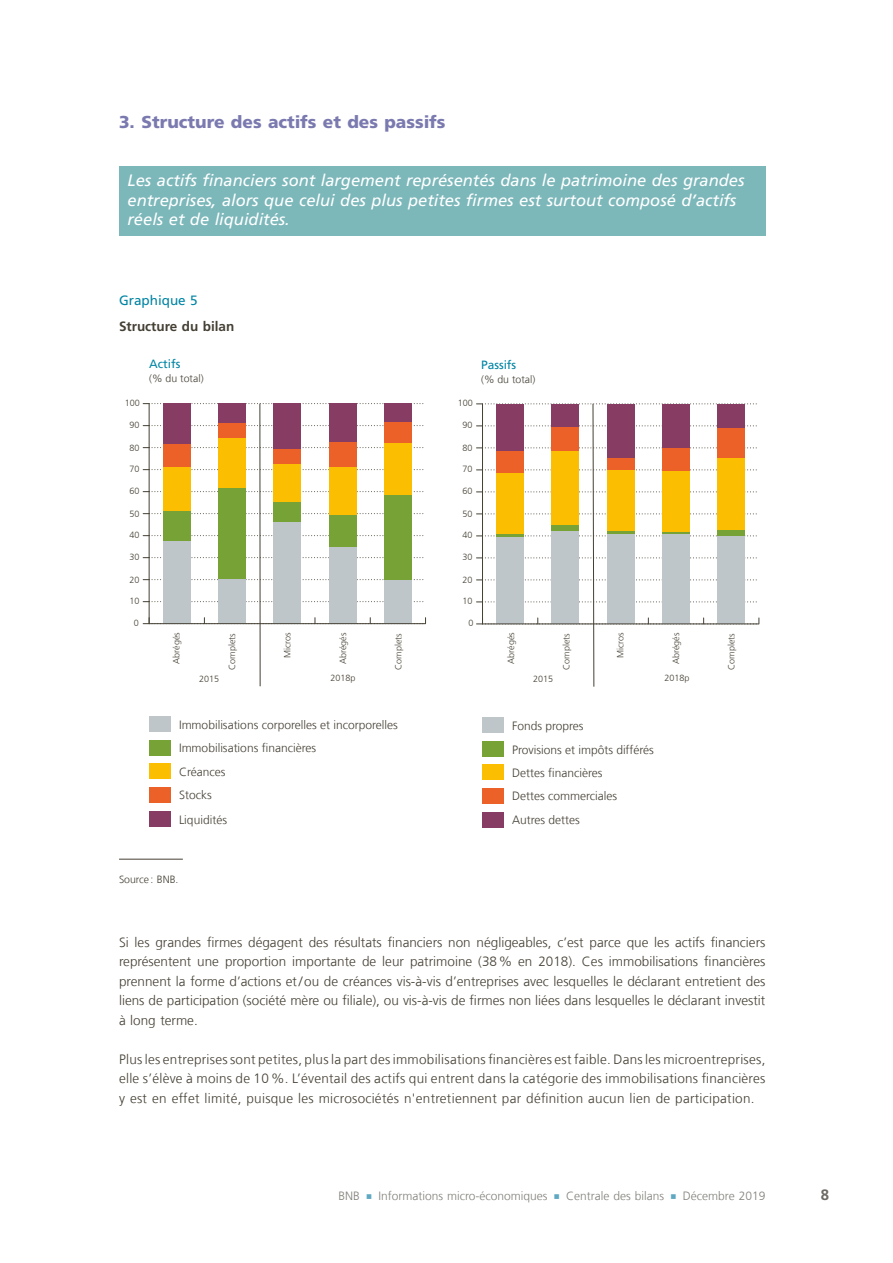
<style>
.page{position:relative;width:893px;height:1263px;background:#fff}
.page>*{position:absolute;margin:0;border:0;box-sizing:border-box;transform-origin:0 0}
.t1{font:900 17.25px "Frutiger LT Com";color:#7b7ab0}
.t2{font:italic 16.5px/19.5px "Frutiger LT Com";color:#fff}
.t3{font:700 15px "Frutiger LT Com";color:#6d6a63}
.t4{font:300 13.5px/19.5px "Frutiger LT Com";color:#454034;text-align:justify}
.t5{font:700 13.5px "Frutiger LT Com";color:#454034}
.t6{font:13.5px "Frutiger LT Com";color:#0085a4}
.t7{font:300 12px/23.5px "Frutiger LT Com";color:#454034}
.t8{font:300 12px "Frutiger LT Com";color:#81807a}
.t9{font:12px "Frutiger LT Com";color:#0085a4}
.t10{font:300 10.5px "Frutiger LT Com";color:#454034}
.t11{font:300 9px "Frutiger LT Com";color:#454034}
.s1{color:#5ea9c1}
</style>
<div class="page">
<div style="left:119px;top:167px;width:646px;height:69px;background:#7cb7ba"></div>
<div style="left:163px;top:541px;width:28px;height:83px;background:#bec6c9"></div>
<div style="left:163px;top:511px;width:28px;height:30px;background:#76a236"></div>
<div style="left:163px;top:466px;width:28px;height:45px;background:#fbbe00"></div>
<div style="left:163px;top:444px;width:28px;height:22px;background:#eb6128"></div>
<div style="left:163px;top:404px;width:28px;height:40px;background:#873d63"></div>
<div style="left:218px;top:579px;width:28px;height:45px;background:#bec6c9"></div>
<div style="left:218px;top:488px;width:28px;height:91px;background:#76a236"></div>
<div style="left:218px;top:438px;width:28px;height:50px;background:#fbbe00"></div>
<div style="left:218px;top:423px;width:28px;height:15px;background:#eb6128"></div>
<div style="left:218px;top:404px;width:28px;height:19px;background:#873d63"></div>
<div style="left:273px;top:522px;width:28px;height:102px;background:#bec6c9"></div>
<div style="left:273px;top:501px;width:28px;height:21px;background:#76a236"></div>
<div style="left:273px;top:464px;width:28px;height:37px;background:#fbbe00"></div>
<div style="left:273px;top:449px;width:28px;height:15px;background:#eb6128"></div>
<div style="left:273px;top:404px;width:28px;height:45px;background:#873d63"></div>
<div style="left:329px;top:547px;width:27px;height:77px;background:#bec6c9"></div>
<div style="left:329px;top:515px;width:27px;height:32px;background:#76a236"></div>
<div style="left:329px;top:467px;width:27px;height:48px;background:#fbbe00"></div>
<div style="left:329px;top:442px;width:27px;height:25px;background:#eb6128"></div>
<div style="left:329px;top:404px;width:27px;height:38px;background:#873d63"></div>
<div style="left:384px;top:580px;width:28px;height:44px;background:#bec6c9"></div>
<div style="left:384px;top:495px;width:28px;height:85px;background:#76a236"></div>
<div style="left:384px;top:442px;width:28px;height:53px;background:#fbbe00"></div>
<div style="left:384px;top:422px;width:28px;height:20px;background:#eb6128"></div>
<div style="left:384px;top:404px;width:28px;height:18px;background:#873d63"></div>
<svg style="left:143px;top:601px;width:281px;height:1px"></svg>
<svg style="left:143px;top:579px;width:281px;height:1px"></svg>
<svg style="left:143px;top:557px;width:281px;height:1px"></svg>
<svg style="left:143px;top:535px;width:281px;height:1px"></svg>
<svg style="left:143px;top:513px;width:281px;height:1px"></svg>
<svg style="left:143px;top:491px;width:281px;height:1px"></svg>
<svg style="left:143px;top:469px;width:281px;height:1px"></svg>
<svg style="left:143px;top:447px;width:281px;height:1px"></svg>
<svg style="left:143px;top:425px;width:281px;height:1px"></svg>
<svg style="left:143px;top:403px;width:281px;height:1px"></svg>
<svg style="left:143px;top:618px;width:283px;height:6px"></svg>
<hr style="left:149px;top:404px;width:1px;height:220px;background:#454034">
<hr style="left:149px;top:623px;width:277px;height:1px;background:#454034">
<div style="left:149px;top:717px;width:22px;height:15px;background:#bec6c9"></div>
<div style="left:149px;top:740px;width:22px;height:15px;background:#76a236"></div>
<div style="left:149px;top:764px;width:22px;height:15px;background:#fbbe00"></div>
<div style="left:149px;top:788px;width:22px;height:15px;background:#eb6128"></div>
<div style="left:149px;top:812px;width:22px;height:15px;background:#873d63"></div>
<div style="left:482px;top:718px;width:22px;height:15px;background:#bec6c9"></div>
<div style="left:482px;top:741px;width:22px;height:15px;background:#76a236"></div>
<div style="left:482px;top:765px;width:22px;height:15px;background:#fbbe00"></div>
<div style="left:482px;top:789px;width:22px;height:15px;background:#eb6128"></div>
<div style="left:482px;top:813px;width:22px;height:15px;background:#873d63"></div>
<hr style="left:259px;top:404px;width:1px;height:282px;background:#454034">
<svg style="left:476px;top:403px;width:283px;height:284px"></svg>
<hr style="left:119px;top:859px;width:64px;height:1px;background:#454034">
<p class="t1" style="left:119px;top:111px;width:328px">3. Structure des actifs et des passifs</p>
<p class="t2" style="left:128px;top:170px;width:618px">Les actifs financiers sont largement représentés dans le patrimoine des grandes entreprises, alors que celui des plus petites firmes est surtout composé d’actifs réels et de liquidités.</p>
<p class="t6" style="left:119px;top:292px;width:80px">Graphique 5</p>
<p class="t5" style="left:119px;top:318px;width:117px">Structure du bilan</p>
<p class="t9" style="left:149px;top:357px;width:33px">Actifs</p>
<p class="t10" style="left:149px;top:372px;width:56px">(% du total)</p>
<p class="t9" style="left:481px;top:358px;width:37px">Passifs</p>
<p class="t10" style="left:481px;top:373px;width:56px">(% du total)</p>
<p class="t11" style="left:125px;top:397px;width:17px">100</p>
<p class="t11" style="left:458px;top:397px;width:17px">100</p>
<p class="t11" style="left:129px;top:419px;width:12px">90</p>
<p class="t11" style="left:462px;top:419px;width:12px">90</p>
<p class="t11" style="left:129px;top:442px;width:12px">80</p>
<p class="t11" style="left:462px;top:442px;width:12px">80</p>
<p class="t11" style="left:129px;top:463px;width:12px">70</p>
<p class="t11" style="left:462px;top:463px;width:12px">70</p>
<p class="t11" style="left:129px;top:485px;width:12px">60</p>
<p class="t11" style="left:462px;top:485px;width:12px">60</p>
<p class="t11" style="left:129px;top:508px;width:12px">50</p>
<p class="t11" style="left:462px;top:508px;width:12px">50</p>
<p class="t11" style="left:129px;top:529px;width:12px">40</p>
<p class="t11" style="left:462px;top:529px;width:12px">40</p>
<p class="t11" style="left:129px;top:551px;width:12px">30</p>
<p class="t11" style="left:462px;top:551px;width:12px">30</p>
<p class="t11" style="left:129px;top:574px;width:12px">20</p>
<p class="t11" style="left:462px;top:574px;width:12px">20</p>
<p class="t11" style="left:129px;top:595px;width:12px">10</p>
<p class="t11" style="left:462px;top:595px;width:12px">10</p>
<p class="t11" style="left:134px;top:617px;width:7px">0</p>
<p class="t11" style="left:468px;top:617px;width:7px">0</p>
<p class="t11" style="left:171px;top:664px;width:33px;rotate:-90deg">Abrégés</p>
<p class="t11" style="left:226px;top:670px;width:38px;rotate:-90deg">Complets</p>
<p class="t11" style="left:282px;top:658px;width:27px;rotate:-90deg">Micros</p>
<p class="t11" style="left:337px;top:664px;width:33px;rotate:-90deg">Abrégés</p>
<p class="t11" style="left:393px;top:670px;width:38px;rotate:-90deg">Complets</p>
<p class="t11" style="left:505px;top:664px;width:33px;rotate:-90deg">Abrégés</p>
<p class="t11" style="left:561px;top:670px;width:38px;rotate:-90deg">Complets</p>
<p class="t11" style="left:615px;top:658px;width:27px;rotate:-90deg">Micros</p>
<p class="t11" style="left:670px;top:664px;width:33px;rotate:-90deg">Abrégés</p>
<p class="t11" style="left:726px;top:670px;width:38px;rotate:-90deg">Complets</p>
<p class="t11" style="left:199px;top:673px;width:22px">2015</p>
<p class="t11" style="left:330px;top:672px;width:27px">2018p</p>
<p class="t11" style="left:533px;top:673px;width:22px">2015</p>
<p class="t11" style="left:664px;top:673px;width:27px">2018p</p>
<p class="t7" style="left:179px;top:713px;width:220px;line-height:23.1px">Immobilisations corporelles et incorporelles<br>Immobilisations financières</p>
<p class="t7" style="left:179px;top:760px;width:48px;line-height:23.1px">Créances<br>Stocks</p>
<p class="t7" style="left:179px;top:808px;width:49px">Liquidités</p>
<p class="t10" style="left:119px;top:873px;width:61px">Source : BNB.</p>
<p class="t7" style="left:512px;top:714px;width:143px">Fonds propres<br>Provisions et impôts différés<br>Dettes financières<br>Dettes commerciales<br>Autres dettes</p>
<p class="t4" style="left:119px;top:932px;width:648px">Si les grandes firmes dégagent des résultats financiers non négligeables, c’est parce que les actifs financiers représentent une proportion importante de leur patrimoine (38% en 2018). Ces immobilisations financières prennent la forme d’actions et/ou de créances vis-à-vis d’entreprises avec lesquelles le déclarant entretient des liens de participation (société mère ou filiale), ou vis-à-vis de firmes non liées dans lesquelles le déclarant investit à long terme.</p>
<p class="t4" style="left:119px;top:1049px;width:648px">Plus les entreprises sont petites, plus la part des immobilisations financières est faible. Dans les microentreprises, elle s’élève à moins de 10%. L’éventail des actifs qui entrent dans la catégorie des immobilisations financières y est en effet limité, puisque les microsociétés n'entretiennent par définition aucun lien de participation.</p>
<p class="t8" style="left:338px;top:1188px;width:428px">BNB <span class="s1">○</span> Informations micro-économiques <span class="s1">○</span> Centrale des bilans <span class="s1">○</span> Décembre 2019</p>
<p class="t3" style="left:821px;top:1186px;width:10px">8</p>
</div>
